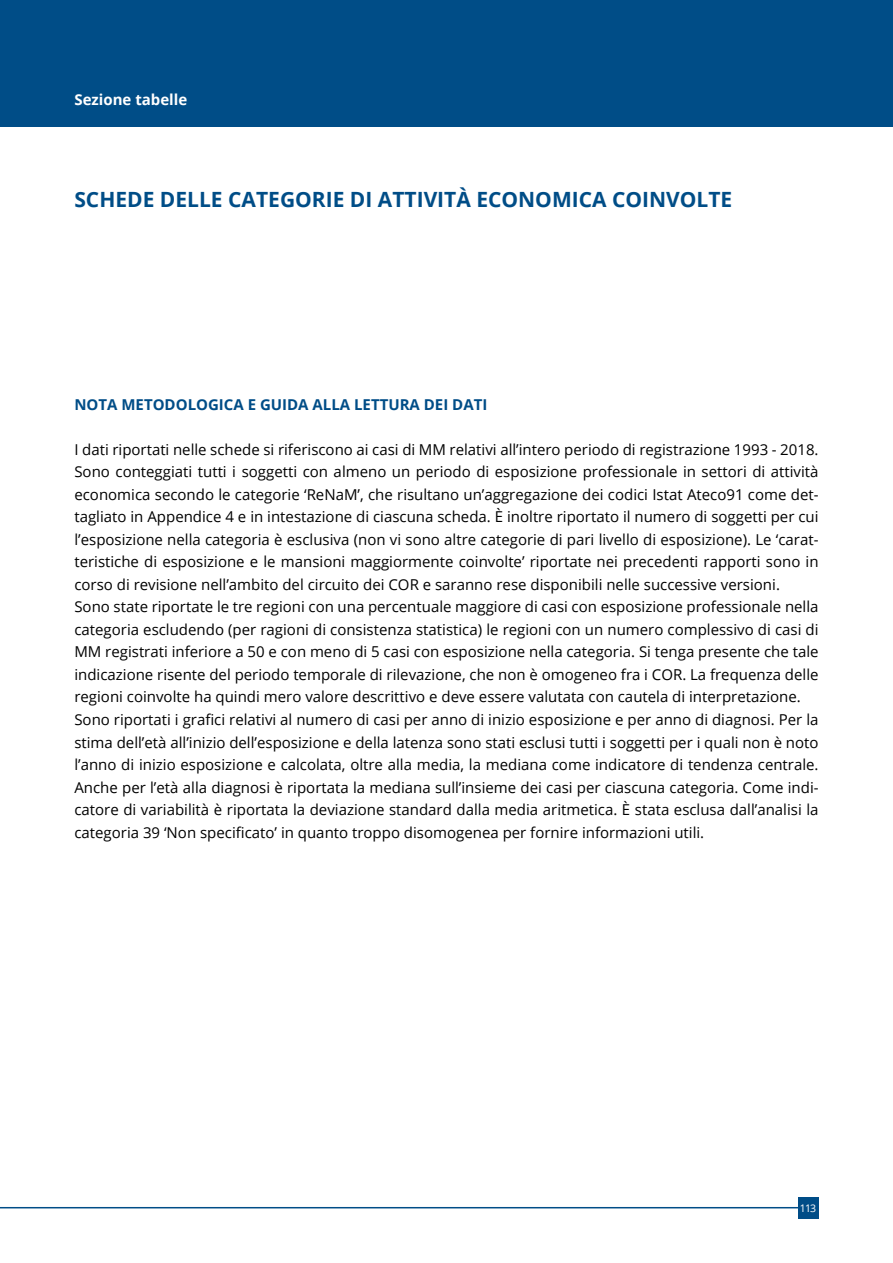
<style>
.page{position:relative;width:893px;height:1263px;background:#fff}
.page>*{position:absolute;margin:0;border:0;box-sizing:border-box;transform-origin:0 0}
.t1{font:700 21px "Open Sans";color:#004d87}
.t2{font:15px/22.5px "Open Sans";color:#000}
.t3{font:700 15px "Open Sans";color:#004d87}
.t4{font:700 15px "Open Sans";color:#fff}
.t5{font:10.5px "Open Sans";color:#fff}
</style>
<div class="page">
<hr style="left:0;top:1207px;width:811px;height:1px;background:#004d87">
<div style="left:0;top:0;width:893px;height:127px;background:#004d87"></div>
<div style="left:798px;top:1197px;width:21px;height:21px;background:#004d87"></div>
<p class="t4" style="left:74px;top:89px;width:114px">Sezione tabelle</p>
<h1 class="t1" style="left:74px;top:185px;width:659px">SCHEDE DELLE CATEGORIE DI ATTIVITÀ ECONOMICA COINVOLTE</h1>
<p class="t3" style="left:74px;top:394px;width:414px">NOTA METODOLOGICA E GUIDA ALLA LETTURA DEI DATI</p>
<p class="t2" style="left:74px;top:438px;width:746px">I dati riportati nelle schede si riferiscono ai casi di MM relativi all’intero periodo di registrazione 1993 - 2018.<br>Sono conteggiati tutti i soggetti con almeno un periodo di esposizione professionale in settori di attività economica secondo le categorie ‘ReNaM’, che risultano un’aggregazione dei codici Istat Ateco91 come det&shy;tagliato in Appendice 4 e in intestazione di ciascuna scheda. È inoltre riportato il numero di soggetti per cui l’esposizione nella categoria è esclusiva (non vi sono altre categorie di pari livello di esposizione). Le ‘carat&shy;teristiche di esposizione e le mansioni maggiormente coinvolte’ riportate nei precedenti rapporti sono in corso di revisione nell’ambito del circuito dei COR e saranno rese disponibili nelle successive versioni.<br>Sono state riportate le tre regioni con una percentuale maggiore di casi con esposizione professionale nella categoria escludendo (per ragioni di consistenza statistica) le regioni con un numero complessivo di casi di MM registrati inferiore a 50 e con meno di 5 casi con esposizione nella categoria. Si tenga presente che tale indicazione risente del periodo temporale di rilevazione, che non è omogeneo fra i COR. La frequenza delle regioni coinvolte ha quindi mero valore descrittivo e deve essere valutata con cautela di interpretazione.<br>Sono riportati i grafici relativi al numero di casi per anno di inizio esposizione e per anno di diagnosi. Per la stima dell’età all’inizio dell’esposizione e della latenza sono stati esclusi tutti i soggetti per i quali non è noto l’anno di inizio esposizione e calcolata, oltre alla media, la mediana come indicatore di tendenza centrale.<br>Anche per l’età alla diagnosi è riportata la mediana sull’insieme dei casi per ciascuna categoria. Come indi&shy;catore di variabilità è riportata la deviazione standard dalla media aritmetica. È stata esclusa dall’analisi la categoria 39 ‘Non specificato’ in quanto troppo disomogenea per fornire informazioni utili.</p>
<p class="t5" style="left:800px;top:1200px;width:18px">113</p>
</div>
